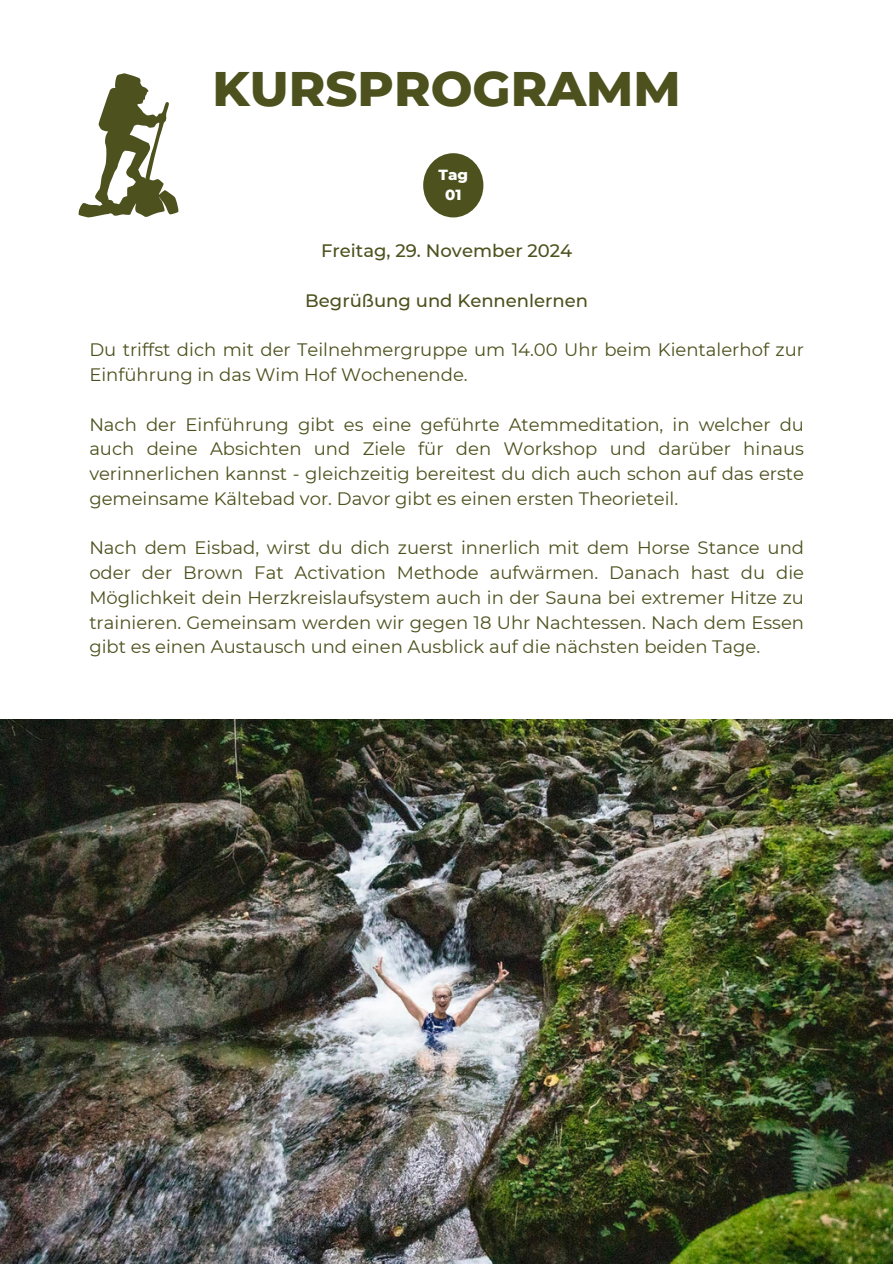
<style>
.page{position:relative;width:893px;height:1264px;background:#fff}
.page>*{position:absolute;margin:0;border:0;box-sizing:border-box;transform-origin:0 0}
.t1{font:800 49.5px "Montserrat";color:#4d511d}
.t2{font:18px/24.8px "Montserrat";color:#4d511d;text-align:justify}
.t3{font:500 18px "Montserrat";color:#4d511d}
.t4{font:800 15px/20.2px "Montserrat";color:#fff;text-align:center}
</style>
<div class="page">
<div style="left:423px;top:153px;width:60px;height:64px;background:#4d511d;border-radius:50%"></div>
<svg style="left:78px;top:73px;width:101px;height:144px"></svg>
<img style="left:0;top:719px;width:892px;height:544px">
<p class="t1" style="left:213px;top:58px;width:469px">KURSPROGRAMM</p>
<p class="t4" style="left:438px;top:165px;width:31px">Tag<br>01</p>
<h2 class="t3" style="left:321px;top:240px;width:253px">Freitag, 29. November 2024</h2>
<h2 class="t3" style="left:305px;top:289px;width:284px">Begrüßung und Kennenlernen</h2>
<h3 class="t2" style="left:89px;top:337px;width:716px">Du triffst dich mit der Teilnehmergruppe um 14.00 Uhr beim Kientalerhof zur<br>Einführung in das Wim Hof Wochenende.</h3>
<h3 class="t2" style="left:89px;top:412px;width:716px">Nach der Einführung gibt es eine geführte Atemmeditation, in welcher du auch deine Absichten und Ziele für den Workshop und darüber hinaus verinnerlichen kannst - gleichzeitig bereitest du dich auch schon auf das erste gemeinsame Kältebad vor. Davor gibt es einen ersten Theorieteil.</h3>
<h3 class="t2" style="left:89px;top:535px;width:716px">Nach dem Eisbad, wirst du dich zuerst innerlich mit dem Horse Stance und oder der Brown Fat Activation Methode aufwärmen. Danach hast du die Möglichkeit dein Herzkreislaufsystem auch in der Sauna bei extremer Hitze zu trainieren. Gemeinsam werden wir gegen 18 Uhr Nachtessen. Nach dem Essen gibt es einen Austausch und einen Ausblick auf die nächsten beiden Tage.</h3>
</div>
